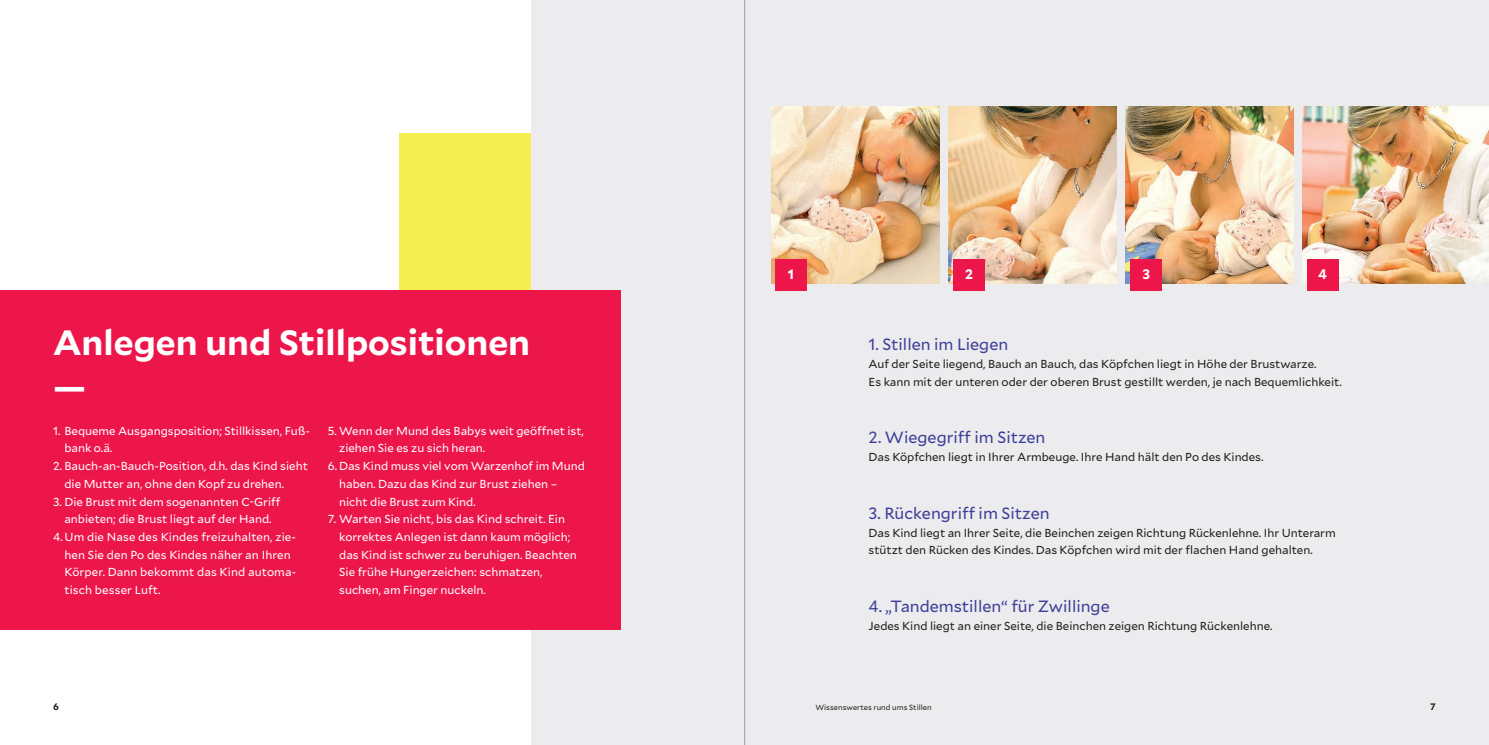
<style>
.page{position:relative;width:1489px;height:745px;background:#fff}
.page>*{position:absolute;margin:0;border:0;box-sizing:border-box;transform-origin:0 0}
.t1{font:700 35px/44.2px "Mallory";color:#fff}
.t2{font:16.25px "Mallory";color:#3e3f99}
.t3{font:700 13.75px "Mallory";color:#fff}
.t4{font:11.5px/17.8px "Mallory";color:#fff}
.t5{font:11.5px/17.8px "Mallory";color:#231f20}
.t6{font:700 9.38px "Mallory";color:#231f20}
.t7{font:7.5px "Mallory";letter-spacing:.005em;color:#231f20}
</style>
<div class="page">
<div style="left:399px;top:133px;width:428px;height:354px;background:#f4ee50"></div>
<div style="left:531px;top:0;width:957px;height:744px;background:#ececee"></div>
<img style="left:771px;top:106px;width:168px;height:177px">
<img style="left:948px;top:106px;width:168px;height:177px">
<img style="left:1125px;top:106px;width:168px;height:177px">
<img style="left:1302px;top:106px;width:186px;height:177px">
<div style="left:775px;top:259px;width:32px;height:31px;background:#ed164b"></div>
<div style="left:952px;top:259px;width:32px;height:31px;background:#ed164b"></div>
<div style="left:1129px;top:259px;width:32px;height:31px;background:#ed164b"></div>
<div style="left:1307px;top:259px;width:31px;height:31px;background:#ed164b"></div>
<div style="left:0;top:290px;width:620px;height:339px;background:#ed164b"></div>
<hr style="left:744px;top:0;width:1px;height:744px;background:#9d9fa2">
<h1 class="t1" style="left:53px;top:318px;width:478px">Anlegen und Stillpositionen —</h1>
<p class="t4" style="left:64px;top:421px;width:247px;text-indent:-11px">1. Bequeme Ausgangsposition; Stillkissen, Fuß&shy;bank o.ä.</p>
<p class="t4" style="left:64px;top:456px;width:245px;text-indent:-11px">2. Bauch-an-Bauch-Position, d.h. das Kind sieht die Mutter an, ohne den Kopf zu drehen.</p>
<p class="t4" style="left:53px;top:491px;width:229px">3. Die Brust mit dem sogenannten C-Griff</p>
<p class="t4" style="left:64px;top:509px;width:209px">anbieten; die Brust liegt auf der Hand.</p>
<p class="t4" style="left:53px;top:527px;width:244px">4.Um die Nase des Kindes freizuhalten, zie-</p>
<p class="t4" style="left:64px;top:545px;width:228px">hen Sie den Po des Kindes näher an Ihren</p>
<p class="t4" style="left:64px;top:562px;width:233px">Körper. Dann bekommt das Kind automa-</p>
<p class="t4" style="left:64px;top:580px;width:98px">tisch besser Luft.</p>
<p class="t4" style="left:339px;top:420px;width:246px;text-indent:-11px">5. Wenn der Mund des Babys weit geöffnet ist, ziehen Sie es zu sich heran.</p>
<p class="t4" style="left:339px;top:456px;width:247px;text-indent:-11px">6. Das Kind muss viel vom Warzenhof im Mund haben. Dazu das Kind zur Brust ziehen – nicht die Brust zum Kind.</p>
<p class="t4" style="left:339px;top:509px;width:239px;text-indent:-11px">7. Warten Sie nicht, bis das Kind schreit. Ein korrektes Anlegen ist dann kaum möglich; das Kind ist schwer zu beruhigen. Beachten Sie frühe Hungerzeichen: schmatzen, suchen, am Finger nuckeln.</p>
<p class="t6" style="left:53px;top:698px;width:7px">6</p>
<p class="t3" style="left:787px;top:264px;width:8px">1</p>
<p class="t3" style="left:965px;top:264px;width:10px">2</p>
<p class="t3" style="left:1142px;top:264px;width:9px">3</p>
<p class="t3" style="left:1318px;top:264px;width:10px">4</p>
<h2 class="t2" style="left:868px;top:333px;width:141px">1. Stillen im Liegen</h2>
<p class="t5" style="left:868px;top:354px;width:474px">Auf der Seite liegend, Bauch an Bauch, das Köpfchen liegt in Höhe der Brustwarze.<br>Es kann mit der unteren oder der oberen Brust gestillt werden, je nach Bequemlichkeit.</p>
<h2 class="t2" style="left:868px;top:426px;width:178px">2. Wiegegriff im Sitzen</h2>
<p class="t5" style="left:868px;top:447px;width:396px">Das Köpfchen liegt in Ihrer Armbeuge. Ihre Hand hält den Po des Kindes.</p>
<h2 class="t2" style="left:868px;top:501px;width:182px">3. Rückengriff im Sitzen</h2>
<p class="t5" style="left:868px;top:522px;width:468px">Das Kind liegt an Ihrer Seite, die Beinchen zeigen Richtung Rückenlehne. Ihr Unterarm stützt den Rücken des Kindes. Das Köpfchen wird mit der flachen Hand gehalten.</p>
<h2 class="t2" style="left:868px;top:594px;width:243px">4. „Tandemstillen“ für Zwillinge</h2>
<p class="t5" style="left:868px;top:615px;width:405px">Jedes Kind liegt an einer Seite, die Beinchen zeigen Richtung Rückenlehne.</p>
<p class="t7" style="left:815px;top:701px;width:118px">Wissenswertes rund ums Stillen</p>
<p class="t6" style="left:1429px;top:698px;width:7px">7</p>
</div>
